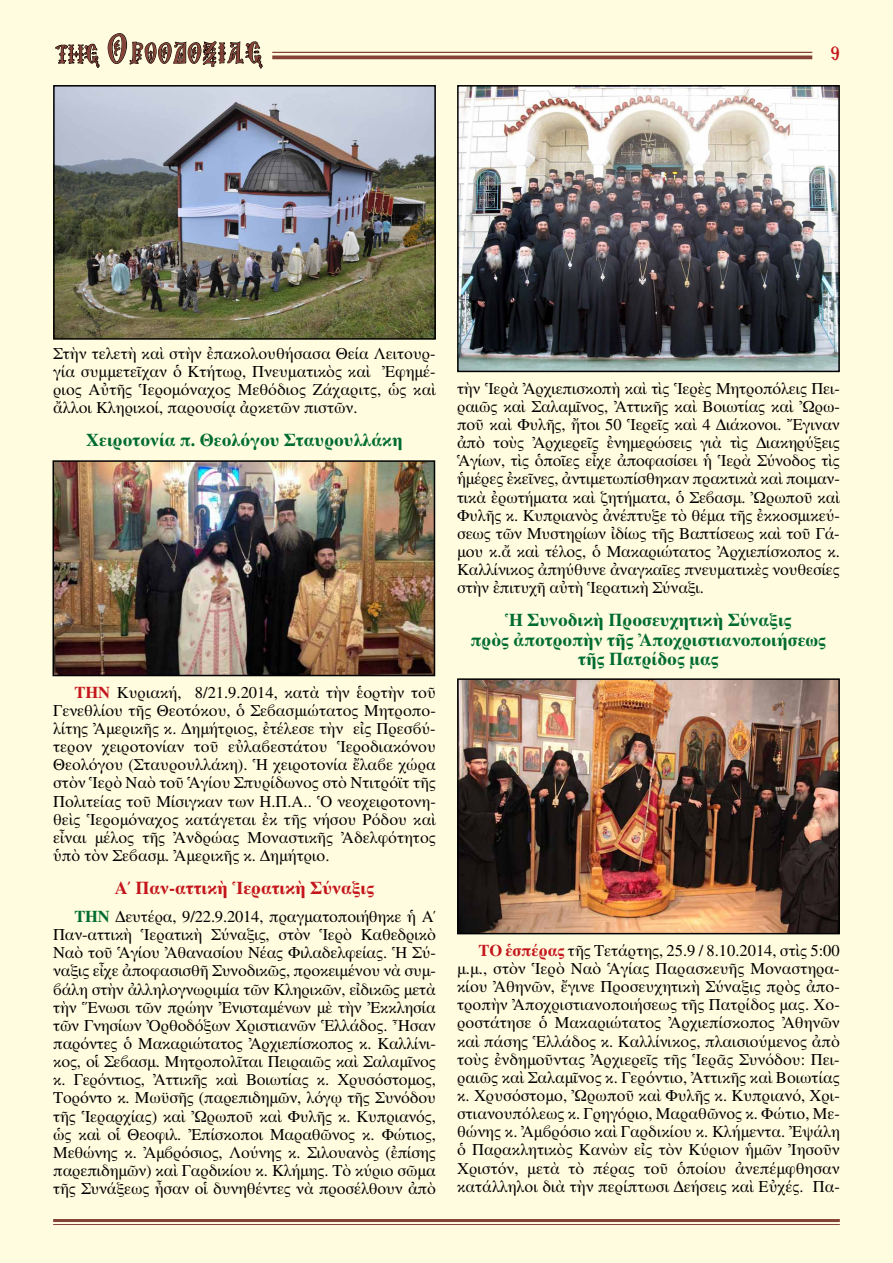
<style>
.page{position:relative;width:893px;height:1263px;background:#fffcdf}
.page>*{position:absolute;margin:0;border:0;box-sizing:border-box;transform-origin:0 0}
.t1{font:27px "Mg Agia Sofia UC Normal";letter-spacing:.05em;color:#854337}
.t2{font:19.5px "BYZIMAK";color:#c4161c}
.t3{font:700 18px/19.8px "CTOS Times Pro";color:#006c32;text-align:center}
.t4{font:700 18px "CTOS Times Pro";color:#c4161c}
.t5{font:16.5px/18.1px "CTOS Times Pro";color:#000;text-align:justify}
.s1{font-size:24px}
.s2{font-size:39px}
.s3{font-weight:700;color:#c4161c}
.s4{font-weight:700;color:#006c32}
</style>
<div class="page">
<hr style="left:272px;top:52px;width:540px;height:1px;background:#854337">
<hr style="left:272px;top:56px;width:540px;height:3px;background:#854337">
<hr style="left:53px;top:1219px;width:787px;height:3px;background:#854337">
<hr style="left:53px;top:1224px;width:787px;height:1px;background:#854337">
<svg style="left:55px;top:41px;width:45px;height:27px"></svg>
<svg style="left:107px;top:33px;width:156px;height:52px;background:#d3d0b8"></svg>
<img style="left:56px;top:88px;width:377px;height:249px">
<div style="left:53px;top:85px;width:383px;height:255px;border:2px solid #000"></div>
<img style="left:56px;top:463px;width:376px;height:210px">
<div style="left:53px;top:460px;width:382px;height:216px;border:2px solid #000"></div>
<img style="left:460px;top:88px;width:377px;height:281px">
<div style="left:457px;top:85px;width:383px;height:287px;border:2px solid #000"></div>
<img style="left:460px;top:681px;width:377px;height:250px">
<div style="left:457px;top:678px;width:383px;height:256px;border:2px solid #000"></div>
<h1 class="t1" style="left:56px;top:41px;width:209px"><span class="s1">ΤΗΣ</span> <span class="s2">Ο</span>ΡΘΟΔΟΞΙΑΣ</h1>
<p class="t2" style="left:830px;top:42px;width:11px">9</p>
<p class="t5" style="left:53px;top:344px;width:384px">Στὴν τελετὴ καὶ στὴν ἐπακολουθήσασα Θεία Λειτουρ&shy;γία συμμετεῖχαν ὁ Κτήτωρ, Πνευματικὸς καὶ Ἐφημέ&shy;ριος Αὐτῆς Ἱερομόναχος Μεθόδιος Ζάχαριτς, ὡς καὶ ἄλλοι Κληρικοί, παρουσίᾳ ἀρκετῶν πιστῶν.</p>
<p class="t3" style="left:86px;top:430px;width:318px">Χειροτονία π. Θεολόγου Σταυρουλλάκη</p>
<p class="t5" style="left:53px;top:683px;width:384px;text-indent:21px"><span class="s3">ΤΗΝ</span> Κυριακή, 8/21.9.2014, κατὰ τὴν ἑορτὴν τοῦ Γενεθλίου τῆς Θεοτόκου, ὁ Σεβασμιώτατος Μητροπο&shy;λίτης Ἀμερικῆς κ. Δημήτριος, ἐτέλεσε τὴν εἰς Πρεσβύ&shy;τερον χειροτονίαν τοῦ εὐλαβεστάτου Ἱεροδιακόνου Θεολόγου (Σταυρουλλάκη). Ἡ χειροτονία ἔλαβε χώρα στὸν Ἱερὸ Ναὸ τοῦ Ἁγίου Σπυρίδωνος στὸ Ντιτρόϊτ τῆς Πολιτείας τοῦ Μίσιγκαν των Η.Π.Α.. Ὁ νεοχειροτονη&shy;θεὶς Ἱερομόναχος κατάγεται ἐκ τῆς νήσου Ρόδου καὶ εἶναι μέλος τῆς Ἀνδρώας Μοναστικῆς Ἀδελφότητος ὑπὸ τὸν Σεβασμ. Ἀμερικῆς κ. Δημήτριο.</p>
<p class="t4" style="left:115px;top:877px;width:261px">Α΄ Παν-αττικὴ Ἱερατικὴ Σύναξις</p>
<p class="t5" style="left:53px;top:907px;width:384px;text-indent:21px"><span class="s4">ΤΗΝ</span> Δευτέρα, 9/22.9.2014, πραγματοποιήθηκε ἡ Α΄ Παν-αττικὴ Ἱερατικὴ Σύναξις, στὸν Ἱερὸ Καθεδρικὸ Ναὸ τοῦ Ἁγίου Ἀθανασίου Νέας Φιλαδελφείας. Ἡ Σύ&shy;ναξις εἶχε ἀποφασισθῆ Συνοδικῶς, προκειμένου νὰ συμ&shy;βάλη στὴν ἀλληλογνωριμία τῶν Κληρικῶν, εἰδικῶς μετὰ τὴν Ἕνωσι τῶν πρώην Ἐνισταμένων μὲ τὴν Ἐκκλησία τῶν Γνησίων Ὀρθοδόξων Χριστιανῶν Ἑλλάδος. Ἦσαν παρόντες ὁ Μακαριώτατος Ἀρχιεπίσκοπος κ. Καλλίνι&shy;κος, οἱ Σεβασμ. Μητροπολῖται Πειραιῶς καὶ Σαλαμῖνος κ. Γερόντιος, Ἀττικῆς καὶ Βοιωτίας κ. Χρυσόστομος, Τορόντο κ. Μωϋσῆς (παρεπιδημῶν, λόγῳ τῆς Συνόδου τῆς Ἱεραρχίας) καὶ Ὠρωποῦ καὶ Φυλῆς κ. Κυπριανός, ὡς καὶ οἱ Θεοφιλ. Ἐπίσκοποι Μαραθῶνος κ. Φώτιος, Μεθώνης κ. Ἀμβρόσιος, Λούνης κ. Σιλουανὸς (ἐπίσης παρεπιδημῶν) καὶ Γαρδικίου κ. Κλήμης. Τὸ κύριο σῶμα τῆς Συνάξεως ἦσαν οἱ δυνηθέντες νὰ προσέλθουν ἀπὸ</p>
<p class="t5" style="left:457px;top:379px;width:384px">τὴν Ἱερὰ Ἀρχιεπισκοπὴ καὶ τὶς Ἱερὲς Μητροπόλεις Πει&shy;ραιῶς καὶ Σαλαμῖνος, Ἀττικῆς καὶ Βοιωτίας καὶ Ὠρω&shy;ποῦ καὶ Φυλῆς, ἤτοι 50 Ἱερεῖς καὶ 4 Διάκονοι. Ἔγιναν ἀπὸ τοὺς Ἀρχιερεῖς ἐνημερώσεις γιὰ τὶς Διακηρύξεις Ἁγίων, τὶς ὁποῖες εἶχε ἀποφασίσει ἡ Ἱερὰ Σύνοδος τὶς ἡμέρες ἐκεῖνες, ἀντιμετωπίσθηκαν πρακτικὰ καὶ ποιμαν&shy;τικὰ ἐρωτήματα καὶ ζητήματα, ὁ Σεβασμ. Ὠρωποῦ καὶ Φυλῆς κ. Κυπριανὸς ἀνέπτυξε τὸ θέμα τῆς ἐκκοσμικεύ&shy;σεως τῶν Μυστηρίων ἰδίως τῆς Βαπτίσεως καὶ τοῦ Γά&shy;μου κ.ἄ καὶ τέλος, ὁ Μακαριώτατος Ἀρχιεπίσκοπος κ.<br>Καλλίνικος ἀπηύθυνε ἀναγκαῖες πνευματικὲς νουθεσίες στὴν ἐπιτυχῆ αὐτὴ Ἱερατικὴ Σύναξι.</p>
<p class="t3" style="left:471px;top:610px;width:357px">Ἡ Συνοδικὴ Προσευχητικὴ Σύναξις<br>πρὸς ἀποτροπὴν τῆς Ἀποχριστιανοποιήσεως τῆς Πατρίδος μας</p>
<p class="t5" style="left:457px;top:941px;width:384px;text-indent:21px"><span class="s3">ΤΟ ἑσπέρας</span> τῆς Τετάρτης, 25.9 / 8.10.2014, στὶς 5:00 μ.μ., στὸν Ἱερὸ Ναὸ Ἁγίας Παρασκευῆς Μοναστηρα&shy;κίου Ἀθηνῶν, ἔγινε Προσευχητικὴ Σύναξις πρὸς ἀπο&shy;τροπὴν Ἀποχριστιανοποιήσεως τῆς Πατρίδος μας. Χο&shy;ροστάτησε ὁ Μακαριώτατος Ἀρχιεπίσκοπος Ἀθηνῶν καὶ πάσης Ἑλλάδος κ. Καλλίνικος, πλαισιούμενος ἀπὸ τοὺς ἐνδημοῦντας Ἀρχιερεῖς τῆς Ἱερᾶς Συνόδου: Πει&shy;ραιῶς καὶ Σαλαμῖνος κ. Γερόντιο, Ἀττικῆς καὶ Βοιωτίας κ. Χρυσόστομο, Ὠρωποῦ καὶ Φυλῆς κ. Κυπριανό, Χρι&shy;στιανουπόλεως κ. Γρηγόριο, Μαραθῶνος κ. Φώτιο, Με&shy;θώνης κ. Ἀμβρόσιο καὶ Γαρδικίου κ. Κλήμεντα. Ἐψάλη ὁ Παρακλητικὸς Κανὼν εἰς τὸν Κύριον ἡμῶν Ἰησοῦν Χριστόν, μετὰ τὸ πέρας τοῦ ὁποίου ἀνεπέμφθησαν κατάλληλοι διὰ τὴν περίπτωσι Δεήσεις καὶ Εὐχές. Πα-</p>
</div>
